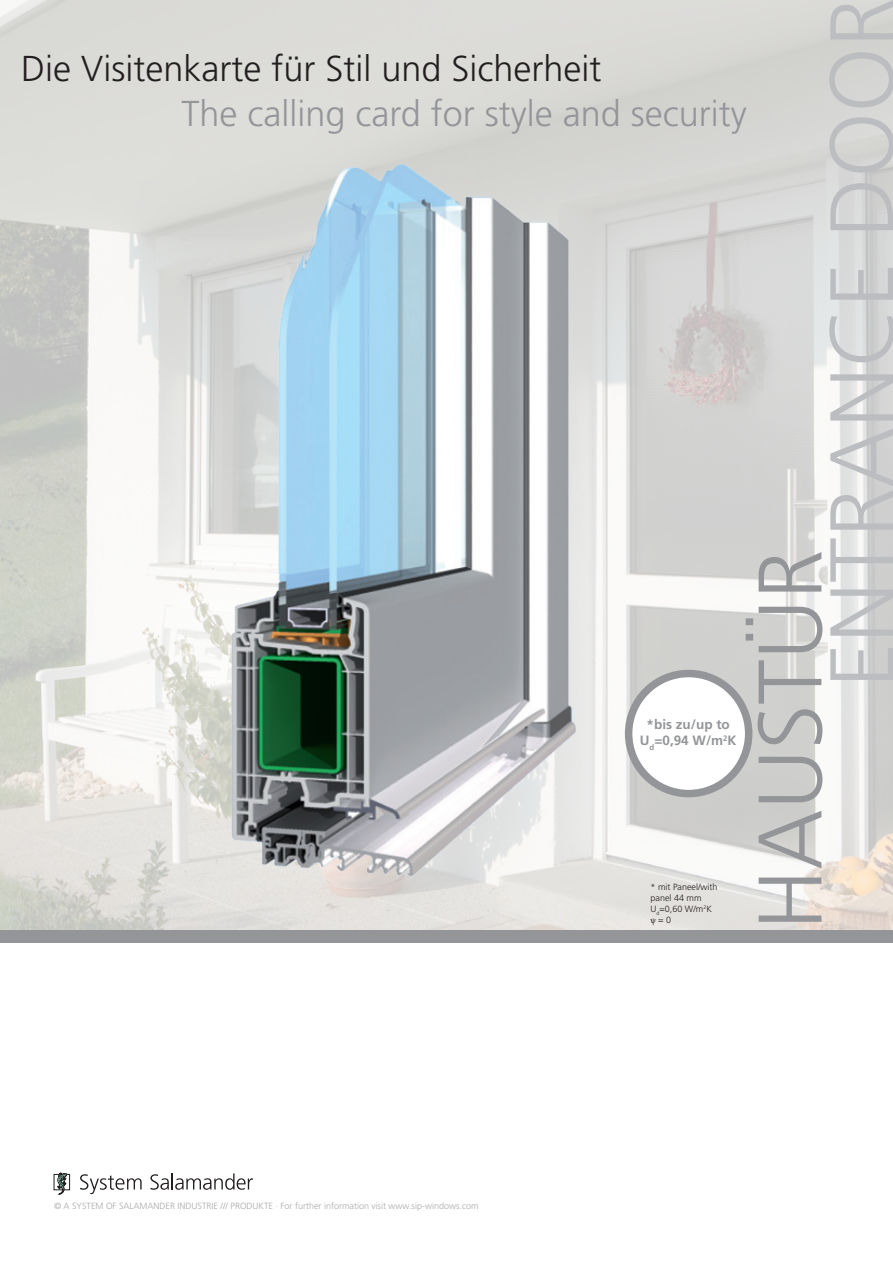
<style>
.page{position:relative;width:893px;height:1263px;background:#fff}
.page>*{position:absolute;margin:0;border:0;box-sizing:border-box;transform-origin:0 0}
.t1{font:300 90px "Frutiger LT";color:#bcbdc0}
.t2{font:300 90px "Frutiger LT";color:#939598}
.t3{font:300 36px "Frutiger LT";color:#231f20}
.t4{font:300 36px "Frutiger LT";color:#939598}
.t5{font:700 13.5px/16.2px "Frutiger LT";color:#939598;text-align:center}
.t6{font:300 9px "Frutiger LT";color:#a8a9ad}
.t7{font:300 9px/10.8px "Frutiger LT";color:#231f20}
.s1{font-family:"Minion Pro";font-weight:400}
</style>
<div class="page">
<img style="left:0;top:0;width:893px;height:930px">
<img style="left:132px;top:147px;width:519px;height:761px">
<div style="left:0;top:930px;width:893px;height:13px;background:#939598"></div>
<div style="left:54px;top:1174px;width:16px;height:16px;border:1px solid #231f20"></div>
<svg style="left:80px;top:1174px;width:62px;height:20px"></svg>
<svg style="left:150px;top:1173px;width:103px;height:17px"></svg>
<svg style="left:57px;top:1173px;width:10px;height:21px"></svg>
<div style="left:629px;top:673px;width:120px;height:120px;background:#fff;border-radius:50%"></div>
<div style="left:625px;top:670px;width:127px;height:127px;border:8px solid #939598;border-radius:50%"></div>
<h1 class="t1" style="left:811px;top:688px;width:692px;rotate:-90deg">ENTRANCE DOOR</h1>
<h2 class="t3" style="left:21px;top:48px;width:582px">Die Visitenkarte für Stil und Sicherheit</h2>
<h2 class="t4" style="left:181px;top:93px;width:567px">The calling card for style and security</h2>
<h1 class="t2" style="left:739px;top:930px;width:382px;rotate:-90deg">HAUSTÜR</h1>
<h3 class="t5" style="left:640px;top:716px;width:98px">*bis zu/up to<br>U<sub>d</sub>=0,94 W/m<sup>2</sup>K</h3>
<p class="t7" style="left:651px;top:882px;width:69px">* mit Paneel/with panel 44 mm<br>U<sub>d</sub>=0,60 W/m<sup>2</sup>K <span class="s1">ψ</span> = 0</p>
<p class="t6" style="left:54px;top:1201px;width:426px">© A SYSTEM OF SALAMANDER INDUSTRIE /// PRODUKTE · For further information visit www.sip-windows.com</p>
</div>
